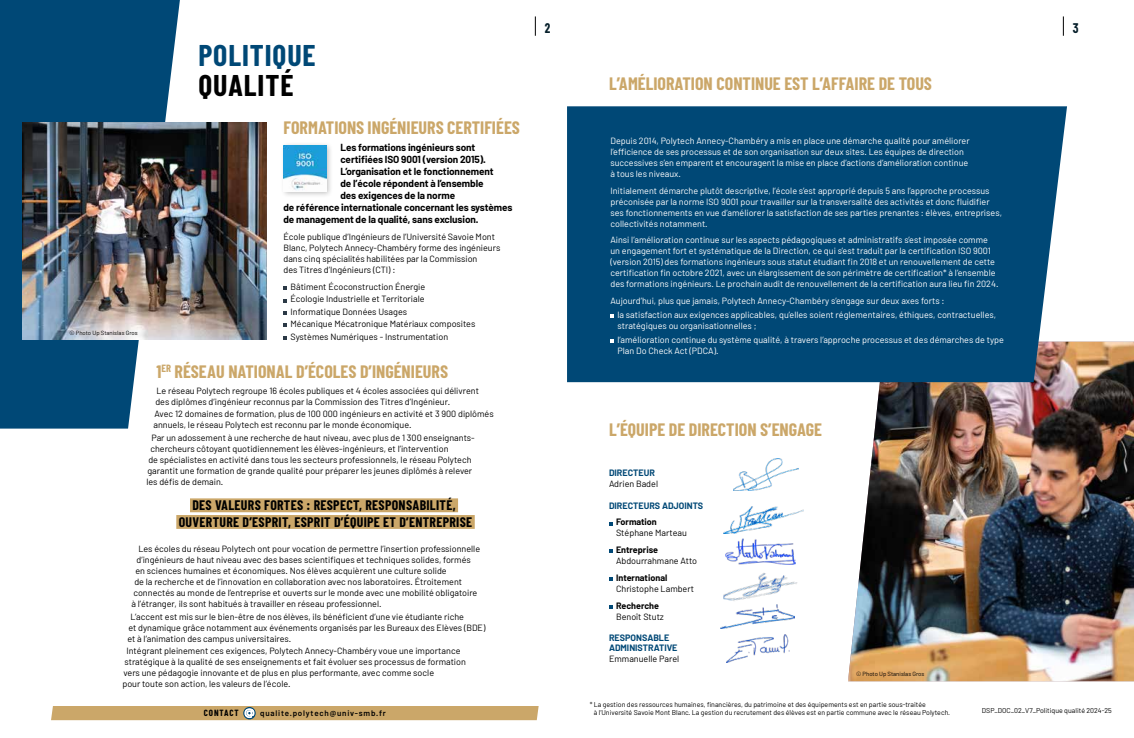
<style>
.page{position:relative;width:1134px;height:738px;background:#fff}
.page>*{position:absolute;margin:0;border:0;box-sizing:border-box;transform-origin:0 0}
.t1{font:700 30px "Barlow Condensed";letter-spacing:.03em;color:#004876}
.t2{font:700 30px "Barlow Condensed";letter-spacing:.03em;color:#000}
.t3{font:700 18px "Barlow Condensed";color:#cba769}
.t4{font:700 14px "Barlow Condensed";color:#061f2a;scale:.9 1}
.t5{font:700 13.8px/16.6px "Barlow Condensed";letter-spacing:.02em;color:#000;text-align:center}
.t6{font:700 10px "Barlow";letter-spacing:-.01em;color:#000}
.t7{font:9px/11px "Barlow";color:#000}
.t8{font:9px/11px "Barlow";color:#fff}
.t9{font:700 9px/10px "Barlow";color:#004876}
.t10{font:700 9px "Barlow";color:#000}
.t11{font:700 9px "Barlow Condensed";letter-spacing:.1em;color:#000}
.t12{font:600 8px "Barlow";letter-spacing:.1em;color:#000}
.t13{font:7px/8.4px "Barlow";color:#000}
.t14{font:6px "Barlow";color:#000}
</style>
<div class="page">
<svg style="left:1063px;top:16px;width:1px;height:20px"></svg>
<svg style="left:535px;top:16px;width:1px;height:20px"></svg>
<img style="left:733px;top:458px;width:65px;height:32px">
<img style="left:720px;top:612px;width:75px;height:16px">
<img style="left:723px;top:564px;width:75px;height:48px">
<img style="left:727px;top:634px;width:62px;height:27px">
<img style="left:724px;top:506px;width:79px;height:26px">
<svg style="left:0;top:0;width:180px;height:428px;background:#1c5c85"></svg>
<img style="left:22px;top:122px;width:244px;height:217px">
<div style="left:51px;top:706px;width:488px;height:13px;background:#cba769"></div>
<div style="left:190px;top:498px;width:268px;height:14px;background:#cba769"></div>
<div style="left:176px;top:514px;width:299px;height:14px;background:#cba769"></div>
<svg style="left:283px;top:286px;width:4px;height:3px"></svg>
<svg style="left:283px;top:299px;width:4px;height:3px"></svg>
<svg style="left:283px;top:311px;width:4px;height:3px"></svg>
<svg style="left:283px;top:323px;width:4px;height:4px"></svg>
<svg style="left:283px;top:336px;width:4px;height:3px"></svg>
<div style="left:280px;top:141px;width:54px;height:57px;background:#000;opacity:.25"></div>
<img style="left:283px;top:145px;width:43px;height:46px">
<img style="left:848px;top:341px;width:286px;height:339px">
<div style="left:567px;top:106px;width:500px;height:276px;background:#004876"></div>
<svg style="left:610px;top:314px;width:4px;height:3px"></svg>
<svg style="left:610px;top:339px;width:4px;height:3px"></svg>
<img style="left:725px;top:538px;width:70px;height:26px">
<h1 class="t1" style="left:198px;top:36px;width:119px">POLITIQUE</h1>
<h1 class="t2" style="left:198px;top:66px;width:97px">QUALITÉ</h1>
<p class="t14" style="left:69px;top:329px;width:70px">© Photo Up Stanislas Gros</p>
<h2 class="t3" style="left:283px;top:116px;width:238px">FORMATIONS INGÉNIEURS CERTIFIÉES</h2>
<p class="t6" style="left:340px;top:141px;width:137px">Les formations ingénieurs sont</p>
<p class="t6" style="left:340px;top:153px;width:147px">certifiées ISO 9001 (version 2015).</p>
<p class="t6" style="left:340px;top:165px;width:155px">L’organisation et le fonctionnement</p>
<p class="t6" style="left:340px;top:177px;width:145px">de l’école répondent à l’ensemble</p>
<p class="t6" style="left:340px;top:189px;width:116px">des exigences de la norme</p>
<p class="t6" style="left:283px;top:201px;width:230px">de référence internationale concernant les systèmes</p>
<p class="t6" style="left:283px;top:213px;width:196px">de management de la qualité, sans exclusion.</p>
<p class="t7" style="left:283px;top:231px;width:218px">École publique d’Ingénieurs de l’Université Savoie Mont Blanc, Polytech Annecy-Chambéry forme des ingénieurs dans cinq spécialités habilitées par la Commission<br>des Titres d’Ingénieurs (CTI) :</p>
<p class="t7" style="left:290px;top:280px;width:186px;line-height:12.4px">Bâtiment Écoconstruction Énergie<br>Écologie Industrielle et Territoriale Informatique Données Usages<br>Mécanique Mécatronique Matériaux composites Systèmes Numériques - Instrumentation</p>
<h2 class="t3" style="left:156px;top:360px;width:293px">1<sup>ER</sup> RÉSEAU NATIONAL D’ÉCOLES D’INGÉNIEURS</h2>
<p class="t7" style="left:155px;top:384px;width:325px">Le réseau Polytech regroupe 16 écoles publiques et 4 écoles associées qui délivrent des diplômes d’ingénieur reconnus par la Commission des Titres d’Ingénieur.</p>
<p class="t7" style="left:153px;top:408px;width:342px">Avec 12 domaines de formation, plus de 100 000 ingénieurs en activité et 3 900 diplômés annuels, le réseau Polytech est reconnu par le monde économique.</p>
<p class="t7" style="left:151px;top:431px;width:325px">Par un adossement à une recherche de haut niveau, avec plus de 1 300 enseignants-</p>
<p class="t7" style="left:150px;top:442px;width:300px">chercheurs côtoyant quotidiennement les élèves-ingénieurs, et l’intervention</p>
<p class="t7" style="left:148px;top:453px;width:325px">de spécialistes en activité dans tous les secteurs professionnels, le réseau Polytech</p>
<p class="t7" style="left:147px;top:464px;width:326px">garantit une formation de grande qualité pour préparer les jeunes diplômés à relever</p>
<p class="t7" style="left:146px;top:475px;width:78px">les défis de demain.</p>
<h3 class="t5" style="left:179px;top:496px;width:295px">DES VALEURS FORTES : RESPECT, RESPONSABILITÉ,<br>OUVERTURE D’ESPRIT, ESPRIT D’ÉQUIPE ET D’ENTREPRISE</h3>
<p class="t7" style="left:138px;top:542px;width:343px">Les écoles du réseau Polytech ont pour vocation de permettre l’insertion professionnelle</p>
<p class="t7" style="left:136px;top:553px;width:336px">d’ingénieurs de haut niveau avec des bases scientifiques et techniques solides, formés</p>
<p class="t7" style="left:135px;top:564px;width:313px">en sciences humaines et économiques. Nos élèves acquièrent une culture solide</p>
<p class="t7" style="left:134px;top:575px;width:329px">de la recherche et de l’innovation en collaboration avec nos laboratoires. Étroitement</p>
<p class="t7" style="left:133px;top:586px;width:345px">connectés au monde de l’entreprise et ouverts sur le monde avec une mobilité obligatoire</p>
<p class="t7" style="left:131px;top:597px;width:252px">à l’étranger, ils sont habitués à travailler en réseau professionnel.</p>
<p class="t7" style="left:127px;top:610px;width:359px;text-indent:3px">L’accent est mis sur le bien-être de nos élèves, ils bénéficient d’une vie étudiante riche<br>et dynamique grâce notamment aux événements organisés par les Bureaux des Elèves (BDE) et à l’animation des campus universitaires.</p>
<p class="t7" style="left:122px;top:644px;width:345px;text-indent:4px">Intégrant pleinement ces exigences, Polytech Annecy-Chambéry voue une importance stratégique à la qualité de ses enseignements et fait évoluer ses processus de formation vers une pédagogie innovante et de plus en plus performante, avec comme socle<br>pour toute son action, les valeurs de l’école.</p>
<p class="t11" style="left:204px;top:707px;width:36px">CONTACT</p>
<p class="t12" style="left:260px;top:708px;width:127px">qualite.polytech@univ-smb.fr</p>
<h3 class="t4" style="left:545px;top:19px;width:8px">2</h3>
<h3 class="t4" style="left:1073px;top:19px;width:8px">3</h3>
<h2 class="t3" style="left:609px;top:72px;width:324px">L’AMÉLIORATION CONTINUE EST L’AFFAIRE DE TOUS</h2>
<p class="t8" style="left:610px;top:135px;width:361px">Depuis 2014, Polytech Annecy-Chambéry a mis en place une démarche qualité pour améliorer l’efficience de ses processus et de son organisation sur deux sites. Les équipes de direction successives s’en emparent et encouragent la mise en place d’actions d’amélioration continue à tous les niveaux.</p>
<p class="t8" style="left:610px;top:184px;width:393px">Initialement démarche plutôt descriptive, l’école s’est approprié depuis 5 ans l’approche processus préconisée par la norme ISO 9001 pour travailler sur la transversalité des activités et donc fluidifier ses fonctionnements en vue d’améliorer la satisfaction de ses parties prenantes : élèves, entreprises, collectivités notamment.</p>
<p class="t8" style="left:610px;top:234px;width:389px">Ainsi l’amélioration continue sur les aspects pédagogiques et administratifs s’est imposée comme un engagement fort et systématique de la Direction, ce qui s’est traduit par la certification ISO 9001 (version 2015) des formations ingénieurs sous statut étudiant fin 2018 et un renouvellement de cette certification fin octobre 2021, avec un élargissement de son périmètre de certification* à l’ensemble des formations ingénieurs. Le prochain audit de renouvellement de la certification aura lieu fin 2024.</p>
<p class="t8" style="left:617px;top:293px;width:380px;line-height:13.9px;text-indent:-7px">Aujourd’hui, plus que jamais, Polytech Annecy-Chambéry s’engage sur deux axes forts :<br>la satisfaction aux exigences applicables, qu’elles soient réglementaires, éthiques, contractuelles,</p>
<p class="t8" style="left:617px;top:318px;width:388px;line-height:13.8px">stratégiques ou organisationnelles ;<br>l’amélioration continue du système qualité, à travers l’approche processus et des démarches de type</p>
<p class="t8" style="left:617px;top:344px;width:103px">Plan Do Check Act (PDCA).</p>
<h2 class="t3" style="left:609px;top:418px;width:214px">L’ÉQUIPE DE DIRECTION S’ENGAGE</h2>
<p class="t9" style="left:609px;top:467px;width:47px">DIRECTEUR</p>
<p class="t7" style="left:609px;top:478px;width:51px">Adrien Badel</p>
<p class="t9" style="left:609px;top:500px;width:96px">DIRECTEURS ADJOINTS</p>
<p class="t10" style="left:616px;top:516px;width:42px">Formation</p>
<p class="t7" style="left:616px;top:527px;width:72px">Stéphane Marteau</p>
<p class="t10" style="left:616px;top:544px;width:44px">Entreprise</p>
<p class="t7" style="left:616px;top:554px;width:83px">Abdourrahmane Atto</p>
<p class="t10" style="left:616px;top:571px;width:53px">International</p>
<p class="t7" style="left:616px;top:582px;width:80px">Christophe Lambert</p>
<p class="t10" style="left:616px;top:599px;width:45px">Recherche</p>
<p class="t7" style="left:616px;top:610px;width:49px">Benoît Stutz</p>
<p class="t9" style="left:609px;top:632px;width:70px">RESPONSABLE<br>ADMINISTRATIVE</p>
<p class="t7" style="left:609px;top:652px;width:72px">Emmanuelle Parel</p>
<p class="t14" style="left:856px;top:669px;width:70px">© Photo Up Stanislas Gros</p>
<p class="t13" style="left:594px;top:699px;width:358px;text-indent:-4px">* La gestion des ressources humaines, financières, du patrimoine et des équipements est en partie sous-traitée<br>à l’Université Savoie Mont Blanc. La gestion du recrutement des élèves est en partie commune avec le réseau Polytech.</p>
<p class="t13" style="left:982px;top:705px;width:131px">DSP_DOC_02_V7_Politique qualité 2024-25</p>
</div>
